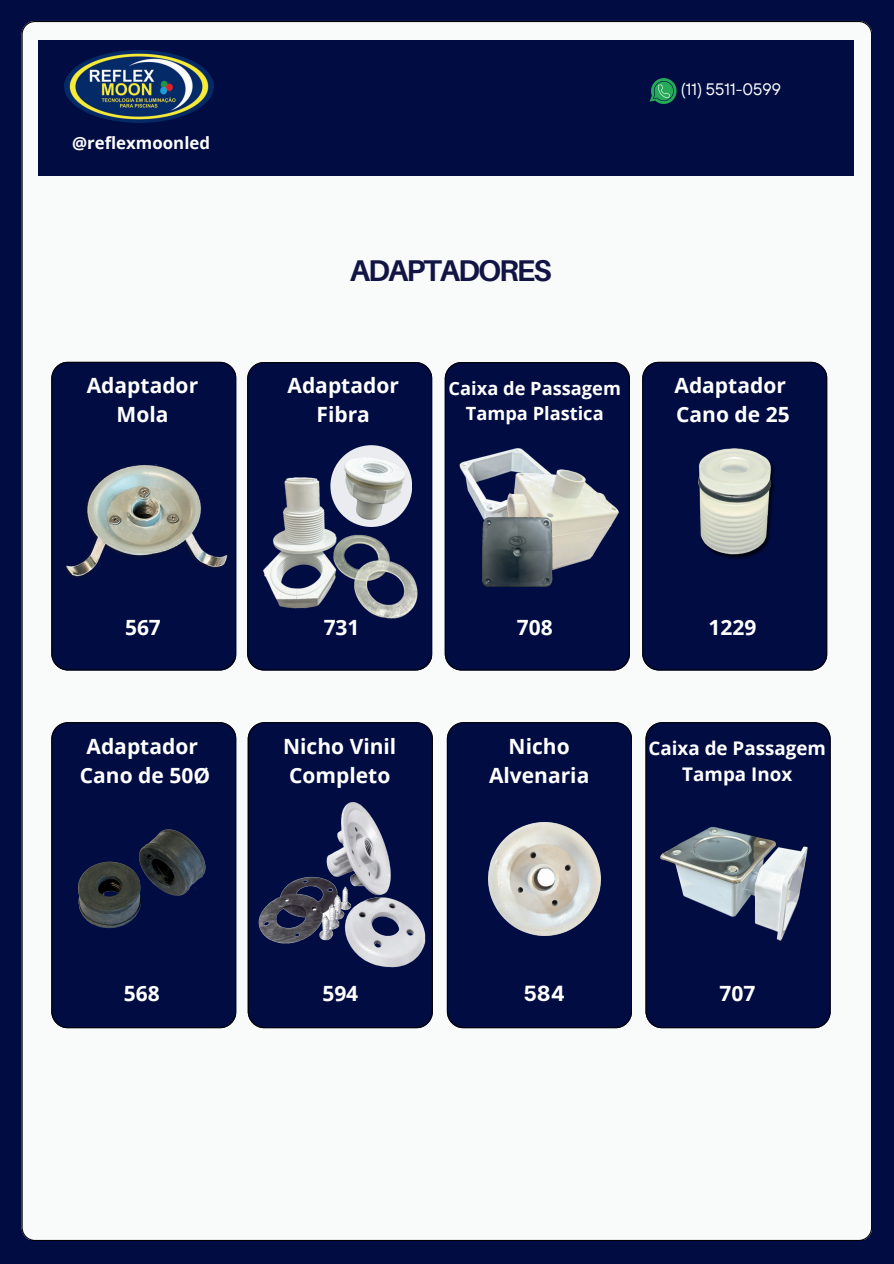
<style>
.page{position:relative;width:894px;height:1264px;background:#fff}
.page>*{position:absolute;margin:0;border:0;box-sizing:border-box;transform-origin:0 0}
.t1{font:700 30px "Aileron";letter-spacing:-.065em;color:#121544}
.t2{font:700 21px/29.2px "Open Sans";color:#fff;text-align:center}
.t3{font:700 21px "Inter";color:#fff}
.t4{font:700 18.75px/25.7px "Open Sans";color:#fff;text-align:center}
.t5{font:700 18.3px/24.8px "Open Sans";color:#fff;text-align:center}
.t6{font:700 16.8px "Open Sans";color:#fff}
.t7{font:16.5px "TT Hoves";color:#fff}
</style>
<div class="page">
<div style="left:0;top:0;width:893px;height:1263px;background:#000c42"></div>
<div style="left:22px;top:21px;width:849px;height:1219px;background:#f9fafa"></div>
<svg style="left:51px;top:722px;width:185px;height:306px"></svg>
<div style="left:38px;top:40px;width:815px;height:136px;background:#000c42"></div>
<img style="left:65px;top:51px;width:148px;height:72px">
<svg style="left:649px;top:78px;width:27px;height:26px"></svg>
<svg style="left:248px;top:722px;width:184px;height:306px"></svg>
<svg style="left:446px;top:722px;width:185px;height:306px"></svg>
<svg style="left:51px;top:362px;width:185px;height:308px"></svg>
<svg style="left:247px;top:362px;width:185px;height:308px"></svg>
<svg style="left:444px;top:362px;width:185px;height:308px"></svg>
<svg style="left:642px;top:362px;width:184px;height:308px"></svg>
<svg style="left:645px;top:722px;width:185px;height:306px"></svg>
<img style="left:32px;top:412px;width:220px;height:219px">
<img style="left:649px;top:425px;width:178px;height:157px">
<img style="left:56px;top:813px;width:172px;height:131px">
<img style="left:488px;top:823px;width:112px;height:112px">
<img style="left:650px;top:760px;width:173px;height:187px">
<img style="left:251px;top:796px;width:182px;height:179px">
<img style="left:432px;top:440px;width:167px;height:92px">
<img style="left:484px;top:465px;width:146px;height:113px">
<img style="left:254px;top:442px;width:171px;height:181px">
<div style="left:330px;top:445px;width:82px;height:82px;background:#eaecef;border-radius:50%"></div>
<img style="left:297px;top:453px;width:154px;height:71px">
<img style="left:477px;top:516px;width:80px;height:70px">
<p class="t6" style="left:72px;top:131px;width:139px">@reflexmoonled</p>
<h1 class="t1" style="left:349px;top:253px;width:203px">ADAPTADORES</h1>
<p class="t7" style="left:680px;top:79px;width:102px">(11) 5511-0599</p>
<p class="t2" style="left:87px;top:370px;width:113px">Adaptador<br>Mola</p>
<p class="t2" style="left:287px;top:370px;width:113px">Adaptador<br>Fibra</p>
<p class="t5" style="left:448px;top:375px;width:174px">Caixa de Passagem<br>Tampa Plastica</p>
<p class="t2" style="left:674px;top:370px;width:117px;text-align:left">Adaptador<br>Cano de 25</p>
<p class="t2" style="left:125px;top:612px;width:37px">567</p>
<p class="t2" style="left:323px;top:612px;width:37px">731</p>
<p class="t2" style="left:516px;top:612px;width:37px">708</p>
<p class="t2" style="left:708px;top:612px;width:49px">1229</p>
<p class="t2" style="left:80px;top:731px;width:132px">Adaptador<br>Cano de 50Ø</p>
<p class="t2" style="left:283px;top:731px;width:115px;text-align:left">Nicho Vinil<br>Completo</p>
<p class="t2" style="left:489px;top:731px;width:102px">Nicho<br>Alvenaria</p>
<p class="t4" style="left:648px;top:735px;width:179px">Caixa de Passagem<br>Tampa Inox</p>
<p class="t2" style="left:124px;top:977px;width:37px">568</p>
<p class="t2" style="left:322px;top:977px;width:37px">594</p>
<p class="t3" style="left:523px;top:977px;width:43px">584</p>
<p class="t2" style="left:719px;top:977px;width:37px">707</p>
</div>
